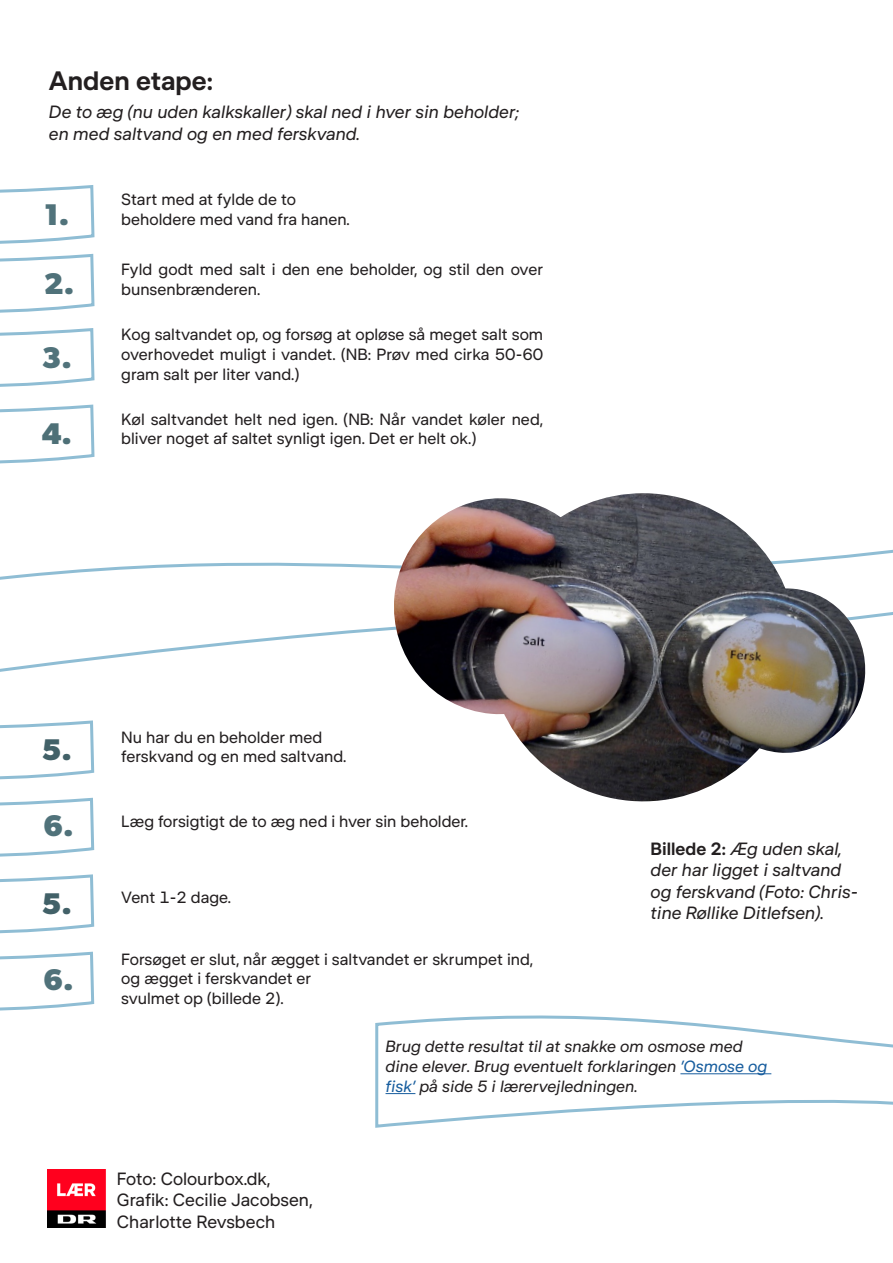
<style>
.page{position:relative;width:893px;height:1263px;background:#fff}
.page>*{position:absolute;margin:0;border:0;box-sizing:border-box;transform-origin:0 0}
.t1{font:700 30px "Gibson";color:#50727a}
.t2{font:700 30px "Gibson";color:#51737b}
.t3{font:700 30px "Gibson";color:#426168}
.t4{font:700 30px "Gibson";color:#4e7077}
.t5{font:600 27px "DR Publik";color:#231f20}
.t6{font:italic 18px/21.6px "DR Publik";color:#231f20}
.t7{font:18px/21.6px "DR Publik";color:#231f20}
.t8{font:16.5px/19.8px "DR Publik";color:#231f20}
.t9{font:italic 16.5px/19.8px "DR Publik";color:#231f20}
.s1{font-weight:600;font-style:normal}
.s2{color:#175d9e}
</style>
<div class="page">
<img style="left:96px;top:1170px;width:10px;height:57px">
<svg style="left:96px;top:549px;width:797px;height:111px"></svg>
<img style="left:389px;top:500px;width:93px;height:213px">
<img style="left:804px;top:588px;width:65px;height:163px">
<img style="left:482px;top:493px;width:322px;height:309px">
<svg style="left:0;top:185px;width:96px;height:1043px"></svg>
<svg style="left:375px;top:1015px;width:518px;height:113px"></svg>
<p class="t5" style="left:49px;top:65px;width:166px">Anden etape:</p>
<p class="t6" style="left:49px;top:101px;width:472px">De to æg (nu uden kalkskaller) skal ned i hver sin beholder; en med saltvand og en med ferskvand.</p>
<p class="t8" style="left:121px;top:190px;width:176px">Start med at fylde de to</p>
<p class="t2" style="left:44px;top:197px;width:27px">1.</p>
<p class="t8" style="left:121px;top:209px;width:230px">beholdere med vand fra hanen.</p>
<p class="t1" style="left:44px;top:266px;width:32px">2.</p>
<p class="t2" style="left:41px;top:339px;width:32px">3.</p>
<p class="t4" style="left:42px;top:416px;width:32px">4.</p>
<p class="t8" style="left:121px;top:260px;width:423px">Fyld godt med salt i den ene beholder, og stil den over bunsenbrænderen.</p>
<p class="t8" style="left:121px;top:325px;width:423px;text-align:justify">Kog saltvandet op, og forsøg at opløse så meget salt som overhovedet muligt i vandet. (NB: Prøv med cirka 50-60 gram salt per liter vand.)</p>
<p class="t8" style="left:121px;top:409px;width:423px">Køl saltvandet helt ned igen. (NB: Når vandet køler ned, bliver noget af saltet synligt igen. Det er helt ok.)</p>
<p class="t3" style="left:41px;top:732px;width:32px">5.</p>
<p class="t1" style="left:43px;top:808px;width:32px">6.</p>
<p class="t3" style="left:41px;top:886px;width:32px">5.</p>
<p class="t1" style="left:43px;top:962px;width:32px">6.</p>
<p class="t8" style="left:121px;top:727px;width:203px">Nu har du en beholder med</p>
<p class="t8" style="left:121px;top:746px;width:227px">ferskvand og en med saltvand.</p>
<p class="t8" style="left:121px;top:811px;width:348px">Læg forsigtigt de to æg ned i hver sin beholder.</p>
<p class="t8" style="left:121px;top:887px;width:111px">Vent 1-2 dage.</p>
<p class="t6" style="left:651px;top:837px;width:209px"><span class="s1">Billede 2:</span> Æg uden skal, der har ligget i saltvand og ferskvand (Foto: Chris&shy;tine Røllike Ditlefsen).</p>
<p class="t8" style="left:121px;top:949px;width:413px">Forsøget er slut, når ægget i saltvandet er skrumpet ind, og ægget i ferskvandet er</p>
<p class="t8" style="left:121px;top:988px;width:164px">svulmet op (billede 2).</p>
<p class="t9" style="left:386px;top:1036px;width:383px">Brug dette resultat til at snakke om osmose med dine elever. Brug eventuelt forklaringen <span class="s2">’Osmose og fisk’</span> på side 5 i lærervejledningen.</p>
<p class="t7" style="left:117px;top:1168px;width:197px">Foto: Colourbox.dk,<br>Grafik: Cecilie Jacobsen,<br>Charlotte Revsbech</p>
</div>
